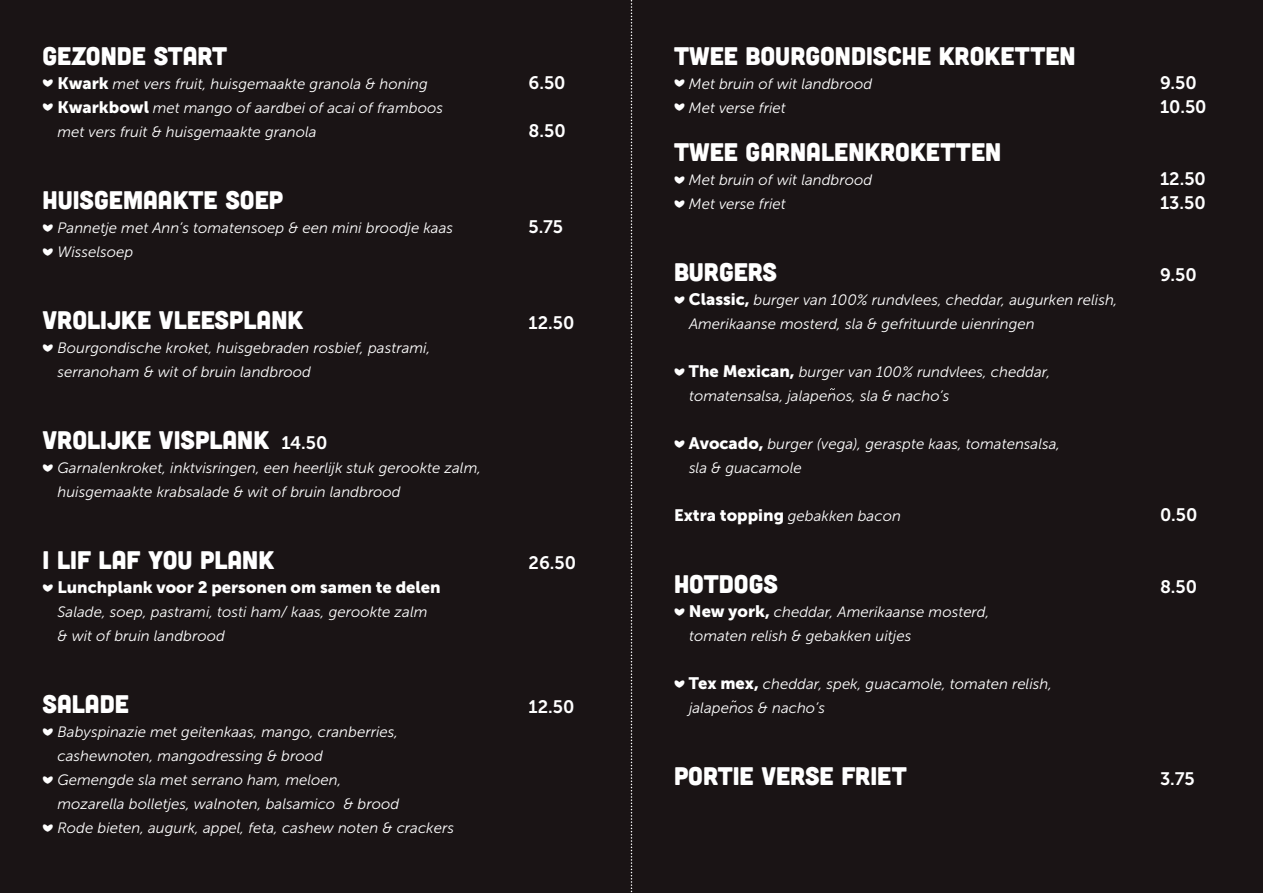
<style>
.page{position:relative;width:1263px;height:893px;background:#1a1415}
.page>*{position:absolute;margin:0;border:0;box-sizing:border-box;transform-origin:0 0}
.t1{font:25.5px "Cubano";color:#fff}
.t2{font:18px "Museo Sans 700";color:#fff}
.t3{font:16.5px "Museo Sans 900";color:#fff}
.t4{font:italic 15px/24px "Museo Sans 300";color:#fff}
.s1{font-family:"MF Love Dings";font-style:normal}
.s2{font-family:"Museo Sans 900";font-style:normal;font-size:16.5px}
.s3{font-family:"Museo Sans 700";font-size:18px}
.s4{font-family:"MF Love Dings";font-size:15px}
</style>
<div class="page">
<svg style="left:631px;top:0;width:1px;height:893px"></svg>
<h1 class="t1" style="left:43px;top:40px;width:186px">GEZONDE START</h1>
<p class="t4" style="left:43px;top:72px;width:387px"><span class="s1">I</span> <span class="s2">Kwark</span> met vers fruit, huisgemaakte granola &amp; honing</p>
<p class="t2" style="left:529px;top:73px;width:39px">6.50</p>
<p class="t4" style="left:58px;top:96px;width:387px;text-indent:-15px"><span class="s1">I</span> <span class="s2">Kwarkbowl</span> met mango of aardbei of acai of framboos met vers fruit &amp; huisgemaakte granola</p>
<p class="t2" style="left:529px;top:121px;width:39px">8.50</p>
<h1 class="t1" style="left:43px;top:184px;width:242px">HUISGEMAAKTE SOEP</h1>
<p class="t4" style="left:43px;top:216px;width:412px"><span class="s1">I</span> Pannetje met Ann’s tomatensoep &amp; een mini broodje kaas</p>
<p class="t2" style="left:529px;top:217px;width:36px">5.75</p>
<p class="t4" style="left:43px;top:240px;width:92px"><span class="s1">I</span> Wisselsoep</p>
<h1 class="t1" style="left:43px;top:304px;width:262px">VROLIJKE VLEESPLANK</h1>
<p class="t2" style="left:529px;top:313px;width:47px">12.50</p>
<p class="t4" style="left:58px;top:336px;width:374px;text-indent:-15px"><span class="s1">I</span> Bourgondische kroket, huisgebraden rosbief, pastrami, serranoham &amp; wit of bruin landbrood</p>
<h1 class="t1" style="left:43px;top:424px;width:286px">VROLIJKE VISPLANK <span class="s3">14.50</span></h1>
<p class="t4" style="left:58px;top:456px;width:425px;text-indent:-15px"><span class="s1">I</span> Garnalenkroket, inktvisringen, een heerlijk stuk gerookte zalm, huisgemaakte krabsalade &amp; wit of bruin landbrood</p>
<h1 class="t1" style="left:43px;top:544px;width:233px">I LIF LAF YOU PLANK</h1>
<p class="t2" style="left:529px;top:553px;width:49px">26.50</p>
<p class="t3" style="left:43px;top:578px;width:400px"><span class="s4">I</span> Lunchplank voor 2 personen om samen te delen</p>
<p class="t4" style="left:58px;top:600px;width:371px">Salade, soep, pastrami, tosti ham/ kaas, gerookte zalm &amp; wit of bruin landbrood</p>
<h1 class="t1" style="left:43px;top:688px;width:88px">SALADE</h1>
<p class="t2" style="left:529px;top:697px;width:47px">12.50</p>
<p class="t4" style="left:43px;top:720px;width:357px"><span class="s1">I</span> Babyspinazie met geitenkaas, mango, cranberries,</p>
<p class="t4" style="left:58px;top:744px;width:267px">cashewnoten, mangodressing &amp; brood</p>
<p class="t4" style="left:43px;top:768px;width:300px"><span class="s1">I</span> Gemengde sla met serrano ham, meloen,</p>
<p class="t4" style="left:58px;top:792px;width:343px">mozarella bolletjes, walnoten, balsamico &amp; brood</p>
<p class="t4" style="left:43px;top:816px;width:413px"><span class="s1">I</span> Rode bieten, augurk, appel, feta, cashew noten &amp; crackers</p>
<h1 class="t1" style="left:674px;top:40px;width:403px">TWEE BOURGONDISCHE KROKETTEN</h1>
<p class="t4" style="left:674px;top:72px;width:200px"><span class="s1">I</span> Met bruin of wit landbrood</p>
<p class="t2" style="left:1160px;top:73px;width:38px">9.50</p>
<p class="t4" style="left:674px;top:96px;width:113px"><span class="s1">I</span> Met verse friet</p>
<p class="t2" style="left:1160px;top:97px;width:48px">10.50</p>
<h1 class="t1" style="left:674px;top:136px;width:329px">TWEE GARNALENKROKETTEN</h1>
<p class="t4" style="left:674px;top:168px;width:200px"><span class="s1">I</span> Met bruin of wit landbrood</p>
<p class="t2" style="left:1160px;top:169px;width:47px">12.50</p>
<p class="t4" style="left:674px;top:192px;width:113px"><span class="s1">I</span> Met verse friet</p>
<p class="t2" style="left:1160px;top:193px;width:47px">13.50</p>
<h1 class="t1" style="left:674px;top:256px;width:105px">BURGERS</h1>
<p class="t2" style="left:1160px;top:265px;width:38px">9.50</p>
<p class="t4" style="left:689px;top:288px;width:430px;text-indent:-15px"><span class="s1">I</span> <span class="s2">Classic,</span> burger van 100% rundvlees, cheddar, augurken relish,<br>Amerikaanse mosterd, sla &amp; gefrituurde uienringen</p>
<p class="t4" style="left:689px;top:360px;width:363px;text-indent:-15px"><span class="s1">I</span> <span class="s2">The Mexican,</span> burger van 100% rundvlees, cheddar, tomatensalsa, jalapenos, sla &amp; nacho’s</p>
<p class="t4" style="left:689px;top:432px;width:373px;text-indent:-15px"><span class="s1">I</span> <span class="s2">Avocado,</span> burger (vega), geraspte kaas, tomatensalsa, sla &amp; guacamole</p>
<p class="t4" style="left:674px;top:504px;width:228px"><span class="s2">Extra topping</span> gebakken bacon</p>
<p class="t2" style="left:1160px;top:505px;width:39px">0.50</p>
<h1 class="t1" style="left:674px;top:568px;width:106px">HOTDOGS</h1>
<p class="t2" style="left:1160px;top:577px;width:39px">8.50</p>
<p class="t4" style="left:689px;top:600px;width:302px;text-indent:-15px"><span class="s1">I</span> <span class="s2">New york,</span> cheddar, Amerikaanse mosterd, tomaten relish &amp; gebakken uitjes</p>
<p class="t4" style="left:689px;top:672px;width:365px;text-indent:-15px"><span class="s1">I</span> <span class="s2">Tex mex,</span> cheddar, spek, guacamole, tomaten relish, jalapenos &amp; nacho’s</p>
<h1 class="t1" style="left:674px;top:760px;width:234px">PORTIE VERSE FRIET</h1>
<p class="t2" style="left:1160px;top:769px;width:36px">3.75</p>
</div>
